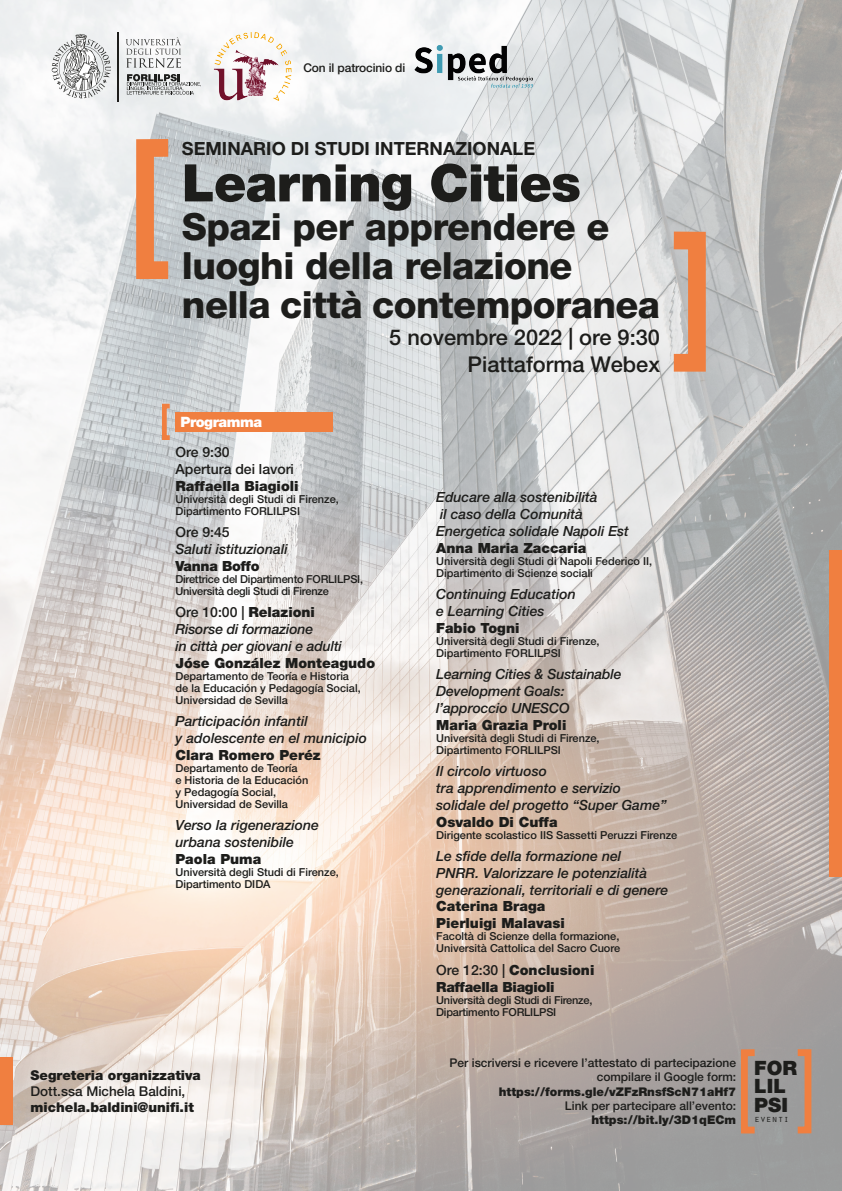
<style>
.page{position:relative;width:842px;height:1191px;background:#fff}
.page>*{position:absolute;margin:0;border:0;box-sizing:border-box;transform-origin:0 0}
.Normale{font:900 51.8px "Helvetica Neue LT Pro";letter-spacing:-.015em;color:#1d1d1b}
.Normale-2{font:800 37.5px/38.7px "Helvetica Neue LT Pro";letter-spacing:-.015em;color:#1d1d1b}
.t1{font:500 21.8px/26.1px "Helvetica Neue LT Pro";color:#1d1d1b;text-align:right}
.t2{font:900 19.8px "Helvetica Neue LT Pro";color:#1d1d1b}
.t3{font:700 18.1px "Helvetica Neue LT Pro";color:#1d1d1b}
.t4{font:900 14.3px "Helvetica Neue LT Pro";letter-spacing:-.035em;color:#fff}
.t5{font:italic 500 14px/16.8px "Helvetica Neue LT Pro";color:#1d1d1b}
.t6{font:500 14px/16.8px "Helvetica Neue LT Pro";color:#1d1d1b}
.t7{font:900 14px/16.8px "Helvetica Neue LT Pro";letter-spacing:-.02em;color:#1d1d1b}
.t8{font:900 13.5px/16.2px "Helvetica Neue LT Pro";color:#1d1d1b}
.t9{font:500 12px/14.4px "Helvetica Neue LT Pro";color:#1d1d1b;text-align:right}
.t10{font:500 11px/12px "Helvetica Neue LT Pro";color:#1d1d1b}
.t11{font:500 11px/12px "Helvetica Neue LT Pro";letter-spacing:-.02em;color:#1d1d1b}
.Normale-3{font:9.7px "Orator Std";color:#1d1d1b}
.s1{font-weight:900}
.s2{font-style:normal}
.s3{font-weight:900;font-style:normal}
.s4{font-weight:500}
</style>
<div class="page">
<img style="left:0;top:0;width:842px;height:1191px">
<div style="left:794px;top:1049px;width:17px;height:84px;border:7px solid #f07f40"></div>
<div style="left:741px;top:1049px;width:17px;height:84px;border:7px solid #f07f40"></div>
<div style="left:830px;top:550px;width:12px;height:326px;background:#f07f40"></div>
<div style="left:0;top:1057px;width:12px;height:68px;background:#f07f40"></div>
<div style="left:136px;top:139px;width:41px;height:140px;border:18px solid #f07f40"></div>
<div style="left:665px;top:232px;width:41px;height:139px;border:18px solid #f07f40"></div>
<div style="left:162px;top:404px;width:10px;height:36px;border:5px solid #f07f40"></div>
<div style="left:175px;top:412px;width:158px;height:19px;background:#f07f40"></div>
<hr style="left:117px;top:32px;width:2px;height:70px;background:#1d1d1b">
<svg style="left:52px;top:33px;width:59px;height:65px"></svg>
<svg style="left:126px;top:37px;width:55px;height:31px"></svg>
<svg style="left:127px;top:74px;width:74px;height:21px"></svg>
<img style="left:212px;top:32px;width:80px;height:71px">
<img style="left:414px;top:32px;width:119px;height:71px">
<p class="t9" style="left:303px;top:60px;width:103px">Con il patrocinio di</p>
<p class="t3" style="left:182px;top:137px;width:355px">SEMINARIO DI STUDI INTERNAZIONALE</p>
<p class="Normale" style="left:182px;top:152px;width:400px">Learning Cities</p>
<p class="Normale-2" style="left:182px;top:207px;width:429px">Spazi per apprendere e luoghi della relazione</p>
<p class="Normale-2" style="left:182px;top:285px;width:480px">nella città contemporanea</p>
<p class="t1" style="left:389px;top:324px;width:272px">5 novembre 2022 | ore 9:30<br>Piattaforma Webex</p>
<p class="t4" style="left:180px;top:413px;width:83px">Programma</p>
<p class="t6" style="left:175px;top:443px;width:125px">Ore 9:30<br>Apertura dei lavori<br><span class="s1">Raffaella Biagioli</span></p>
<p class="t10" style="left:175px;top:493px;width:165px">Università degli Studi di Firenze,<br>Dipartimento FORLILPSI</p>
<p class="t5" style="left:175px;top:523px;width:114px"><span class="s2">Ore 9:45<br></span>Saluti istituzionali<br><span class="s3">Vanna Boffo</span></p>
<p class="t11" style="left:175px;top:573px;width:189px">Direttrice del Dipartimento FORLILPSI,<br>Università degli Studi di Firenze</p>
<p class="t5" style="left:175px;top:604px;width:201px"><span class="s2">Ore 10:00 |</span> <span class="s3">Relazioni<br></span>Risorse di formazione<br>in città per giovani e adulti<br><span class="s3">Jóse González Monteagudo</span></p>
<p class="t10" style="left:175px;top:669px;width:187px">Departamento de Teoría e Historia de la Educación y Pedagogía Social,<br>Universidad de Sevilla</p>
<p class="t5" style="left:175px;top:712px;width:193px">Participación infantil<br>y adolescente en el municipio<br><span class="s3">Clara Romero Peréz</span></p>
<p class="t10" style="left:175px;top:762px;width:134px">Departamento de Teoría<br>e Historia de la Educación y Pedagogía Social,<br>Universidad de Sevilla</p>
<p class="t5" style="left:175px;top:817px;width:145px">Verso la rigenerazione urbana sostenibile<br><span class="s3">Paola Puma</span></p>
<p class="t10" style="left:175px;top:866px;width:165px">Università degli Studi di Firenze,<br>Dipartimento DIDA</p>
<p class="t8" style="left:31px;top:1067px;width:172px">Segreteria organizzativa</p>
<p class="t8" style="left:31px;top:1083px;width:165px"><span class="s4">Dott.ssa Michela Baldini, </span>michela.baldini@unifi.it</p>
<p class="t5" style="left:436px;top:489px;width:194px">Educare alla sostenibilità<br>il caso della Comunità<br>Energetica solidale Napoli Est<br><span class="s3">Anna Maria Zaccaria</span></p>
<p class="t10" style="left:436px;top:554px;width:218px">Università degli Studi di Napoli Federico II,<br>Dipartimento di Scienze sociali</p>
<p class="t5" style="left:436px;top:585px;width:141px">Continuing Education e Learning Cities<br><span class="s3">Fabio Togni</span></p>
<p class="t10" style="left:436px;top:635px;width:165px">Università degli Studi di Firenze,<br>Dipartimento FORLILPSI</p>
<p class="t5" style="left:436px;top:666px;width:187px">Learning Cities &amp; Sustainable<br>Development Goals: l’approccio UNESCO<br><span class="s3">Maria Grazia Proli</span></p>
<p class="t10" style="left:436px;top:731px;width:165px">Università degli Studi di Firenze,<br>Dipartimento FORLILPSI</p>
<p class="t5" style="left:436px;top:762px;width:232px">Il circolo virtuoso<br>tra apprendimento e servizio solidale del progetto “Super Game”<br><span class="s3">Osvaldo Di Cuffa</span></p>
<p class="t10" style="left:436px;top:828px;width:243px">Dirigente scolastico IIS Sassetti Peruzzi Firenze</p>
<p class="t5" style="left:436px;top:847px;width:234px">Le sfide della formazione nel<br>PNRR. Valorizzare le potenzialità generazionali, territoriali e di genere<br><span class="s3">Caterina Braga<br>Pierluigi Malavasi</span></p>
<p class="t10" style="left:436px;top:930px;width:186px">Facoltà di Scienze della formazione,<br>Università Cattolica del Sacro Cuore</p>
<p class="t7" style="left:436px;top:961px;width:160px"><span class="s4">Ore 12:30 |</span> Conclusioni<br>Raffaella Biagioli</p>
<p class="t11" style="left:436px;top:993px;width:158px">Università degli Studi di Firenze,<br>Dipartimento FORLILPSI</p>
<p class="t9" style="left:449px;top:1055px;width:288px">Per iscriversi e ricevere l’attestato di partecipazione compilare il Google form: <span class="s1">https://forms.gle/vZFzRnsfScN71aHf7</span></p>
<p class="t9" style="left:565px;top:1098px;width:173px">Link per partecipare all’evento: <span class="s1">https://bit.ly/3D1qECm</span></p>
<p class="t2" style="left:754px;top:1056px;width:44px">FOR</p>
<p class="t2" style="left:754px;top:1074px;width:33px">LIL</p>
<p class="t2" style="left:754px;top:1092px;width:35px">PSI</p>
<p class="Normale-3" style="left:754px;top:1111px;width:37px">eventi</p>
</div>
